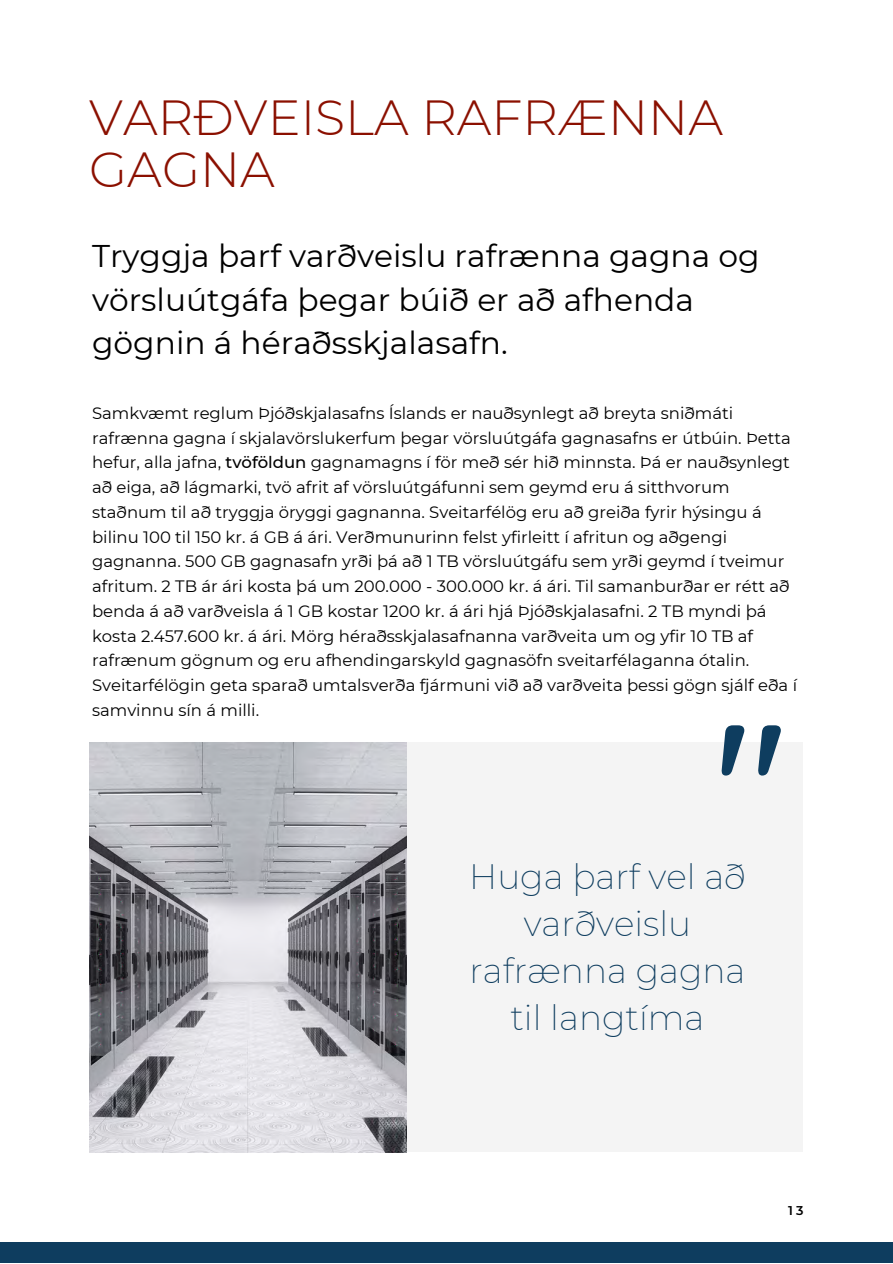
<style>
.page{position:relative;width:893px;height:1264px;background:#fff}
.page>*{position:absolute;margin:0;border:0;box-sizing:border-box;transform-origin:0 0}
.t1{font:500 176.25px "Quicksand";color:#0e3d5f}
.t2{font:300 49.2px/51.8px "Montserrat";color:#8b1000}
.t3{font:200 34.5px/47.2px "Montserrat";color:#0e3d5f;text-align:center}
.t4{font:31.35px/43.7px "Montserrat";color:#000}
.t5{font:16.5px/24.8px "Montserrat";color:#000}
.t6{font:600 12.75px "Montserrat";color:#000}
.s1{font-weight:500}
</style>
<div class="page">
<div style="left:0;top:1242px;width:892px;height:20px;background:#0e3d5f"></div>
<div style="left:407px;top:742px;width:395px;height:410px;background:#f4f4f4"></div>
<img style="left:89px;top:742px;width:317px;height:410px">
<p class="t2" style="left:89px;top:92px;width:635px">VARÐVEISLA RAFRÆNNA<br>GAGNA</p>
<p class="t4" style="left:92px;top:234px;width:669px">Tryggja þarf varðveislu rafrænna gagna og vörsluútgáfa þegar búið er að afhenda gögnin á héraðsskjalasafn.</p>
<p class="t5" style="left:92px;top:400px;width:706px">Samkvæmt reglum Þjóðskjalasafns Íslands er nauðsynlegt að breyta sniðmáti rafrænna gagna í skjalavörslukerfum þegar vörsluútgáfa gagnasafns er útbúin. Þetta hefur, alla jafna, <span class="s1">tvöföldun</span> gagnamagns í för með sér hið minnsta. Þá er nauðsynlegt að eiga, að lágmarki, tvö afrit af vörsluútgáfunni sem geymd eru á sitthvorum staðnum til að tryggja öryggi gagnanna. Sveitarfélög eru að greiða fyrir hýsingu á bilinu 100 til 150 kr. á GB á ári. Verðmunurinn felst yfirleitt í afritun og aðgengi gagnanna. 500 GB gagnasafn yrði þá að 1 TB vörsluútgáfu sem yrði geymd í tveimur afritum. 2 TB ár ári kosta þá um 200.000 - 300.000 kr. á ári. Til samanburðar er rétt að benda á að varðveisla á 1 GB kostar 1200 kr. á ári hjá Þjóðskjalasafni. 2 TB myndi þá kosta 2.457.600 kr. á ári. Mörg héraðsskjalasafnanna varðveita um og yfir 10 TB af rafrænum gögnum og eru afhendingarskyld gagnasöfn sveitarfélaganna ótalin.<br>Sveitarfélögin geta sparað umtalsverða fjármuni við að varðveita þessi gögn sjálf eða í samvinnu sín á milli.</p>
<p class="t1" style="left:715px;top:672px;width:74px">"</p>
<p class="t3" style="left:469px;top:852px;width:278px">Huga þarf vel að varðveislu rafrænna gagna til langtíma</p>
<p class="t6" style="left:788px;top:1202px;width:17px">13</p>
</div>
